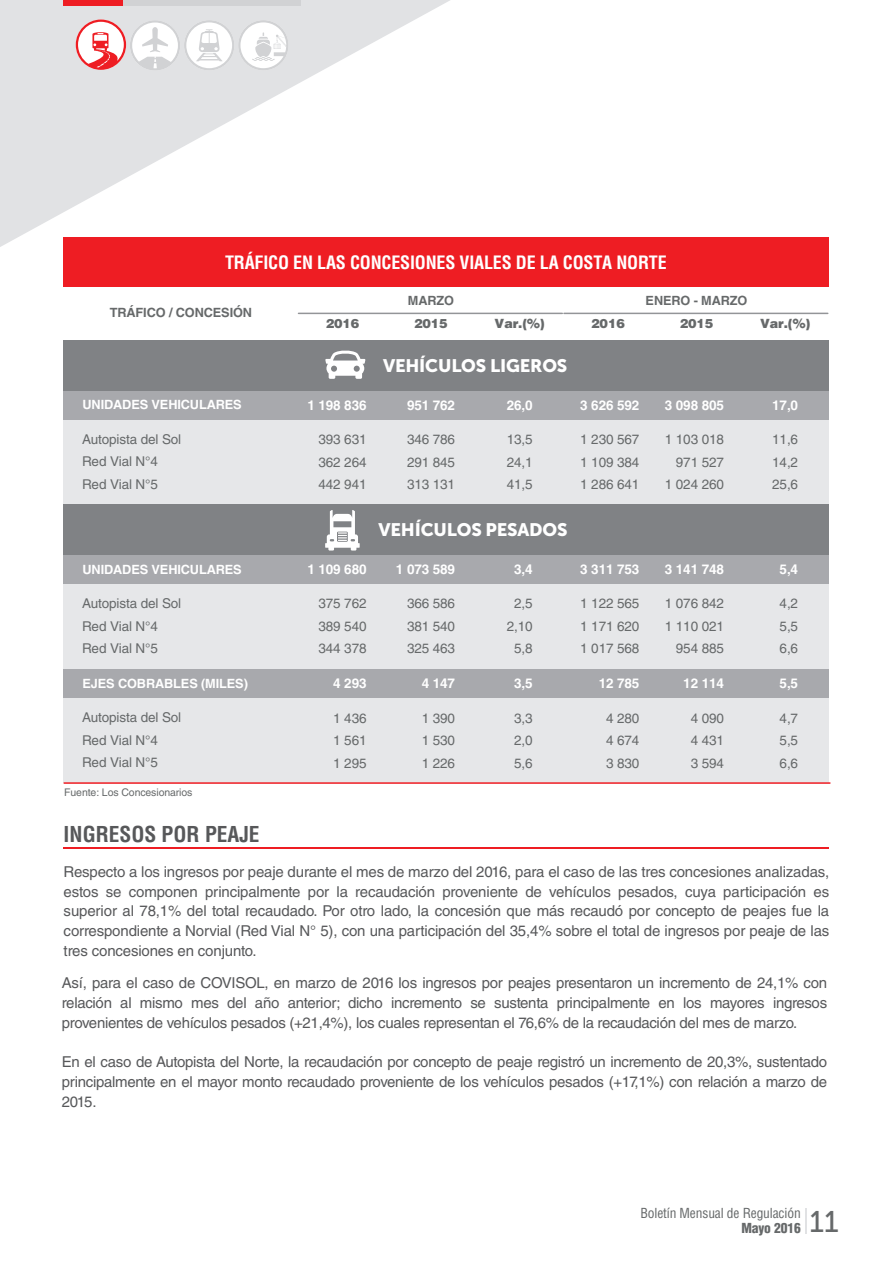
<style>
.page{position:relative;width:893px;height:1263px;background:#fff}
.page>*{position:absolute;margin:0;border:0;box-sizing:border-box;transform-origin:0 0}
.t1{font:700 condensed 21.45px "Helvetica LT Std";color:#57585a}
.t2{font:700 condensed 18px "Helvetica LT Std";letter-spacing:-.01em;color:#fff}
.t3{font:18px "Museo Sans 900";letter-spacing:-.01em;color:#fff}
.t4{font:15px/19.8px "Helvetica LT Std";letter-spacing:-.02em;color:#57585a;text-align:justify}
.t5{font:13.5px/22.5px "Helvetica LT Std";letter-spacing:-.01em;color:#66696a;text-align:justify}
.t6{font:700 13.5px "Helvetica LT Std";letter-spacing:-.01em;color:#fff}
.t7{font:condensed 13.5px/15px "Helvetica LT Std";letter-spacing:-.01em;color:#66696a}
.t8{font:700 12.75px "Helvetica LT Std";letter-spacing:-.01em;color:#fff}
.t9{font:700 12.75px "Helvetica LT Std";letter-spacing:-.01em;color:#66696a}
.t10{font:900 12.75px "Helvetica LT Std";letter-spacing:-.01em;color:#66696a}
.t11{font:10.5px "Helvetica LT Std";letter-spacing:-.01em;color:#66696a}
.s1{font-weight:900}
.s2{font-family:"Museo Sans 500";font-stretch:normal;font-size:29.85px}
</style>
<div class="page">
<hr style="left:64px;top:848px;width:765px;height:1px;background:#ee1d23">
<hr style="left:805px;top:1208px;width:2px;height:26px;background:#e1e2e4">
<svg style="left:0;top:0;width:450px;height:247px"></svg>
<svg style="left:76px;top:20px;width:213px;height:51px"></svg>
<div style="left:64px;top:0;width:59px;height:6px;background:#ee1d23"></div>
<div style="left:123px;top:0;width:59px;height:6px;background:#d1d2d4"></div>
<div style="left:182px;top:0;width:59px;height:6px;background:#d1d2d4"></div>
<div style="left:241px;top:0;width:60px;height:6px;background:#d1d2d4"></div>
<div style="left:63px;top:390px;width:766px;height:30px;background:#a8a9ad"></div>
<div style="left:64px;top:420px;width:765px;height:85px;background:#e6e7e9"></div>
<div style="left:63px;top:555px;width:766px;height:30px;background:#a8a9ad"></div>
<div style="left:64px;top:585px;width:765px;height:84px;background:#e6e7e9"></div>
<div style="left:63px;top:669px;width:766px;height:30px;background:#a8a9ad"></div>
<div style="left:64px;top:699px;width:765px;height:84px;background:#e6e7e9"></div>
<hr style="left:64px;top:782px;width:766px;height:2px;background:#ee1d23">
<div style="left:63px;top:340px;width:766px;height:50px;background:#808285"></div>
<svg style="left:325px;top:350px;width:40px;height:29px"></svg>
<div style="left:63px;top:505px;width:766px;height:50px;background:#808285"></div>
<svg style="left:325px;top:510px;width:35px;height:40px"></svg>
<div style="left:64px;top:237px;width:765px;height:49px;background:#ee1d23"></div>
<hr style="left:298px;top:313px;width:264px;height:1px;background:#939598">
<hr style="left:564px;top:313px;width:264px;height:1px;background:#939598">
<p class="t2" style="left:225px;top:251px;width:443px">TRÁFICO EN LAS CONCESIONES VIALES DE LA COSTA NORTE</p>
<p class="t9" style="left:408px;top:293px;width:48px">MARZO</p>
<p class="t9" style="left:110px;top:305px;width:144px">TRÁFICO / CONCESIÓN</p>
<p class="t9" style="left:646px;top:293px;width:103px">ENERO - MARZO</p>
<p class="t10" style="left:495px;top:315px;width:52px">Var.(%)</p>
<p class="t10" style="left:591px;top:315px;width:35px">2016</p>
<p class="t10" style="left:326px;top:315px;width:35px">2016</p>
<p class="t10" style="left:414px;top:315px;width:35px">2015</p>
<p class="t10" style="left:680px;top:315px;width:35px">2015</p>
<p class="t10" style="left:760px;top:315px;width:52px">Var.(%)</p>
<p class="t3" style="left:383px;top:355px;width:186px">VEHÍCULOS LIGEROS</p>
<p class="t8" style="left:82px;top:397px;width:161px">UNIDADES VEHICULARES</p>
<p class="t6" style="left:308px;top:396px;width:61px">1 198 836</p>
<p class="t6" style="left:407px;top:396px;width:50px">951 762</p>
<p class="t6" style="left:507px;top:396px;width:27px">26,0</p>
<p class="t6" style="left:580px;top:396px;width:61px">3 626 592</p>
<p class="t6" style="left:665px;top:396px;width:61px">3 098 805</p>
<p class="t6" style="left:772px;top:396px;width:27px">17,0</p>
<p class="t5" style="left:82px;top:428px;width:101px;text-align:left">Autopista del Sol<br>Red Vial N°4<br>Red Vial N°5</p>
<p class="t5" style="left:319px;top:428px;width:50px">393 631<br>362 264<br>442 941</p>
<p class="t5" style="left:407px;top:428px;width:50px">346 786<br>291 845<br>313 131</p>
<p class="t5" style="left:507px;top:428px;width:27px">13,5<br>24,1<br>41,5</p>
<p class="t5" style="left:580px;top:428px;width:61px">1 230 567<br>1 109 384<br>1 286 641</p>
<p class="t5" style="left:665px;top:428px;width:61px;text-align:right">1 103 018<br>971 527<br>1 024 260</p>
<p class="t5" style="left:772px;top:428px;width:27px">11,6<br>14,2<br>25,6</p>
<p class="t3" style="left:379px;top:520px;width:191px">VEHÍCULOS PESADOS</p>
<p class="t8" style="left:82px;top:561px;width:161px">UNIDADES VEHICULARES</p>
<p class="t5" style="left:82px;top:592px;width:101px;text-align:left">Autopista del Sol<br>Red Vial N°4<br>Red Vial N°5</p>
<p class="t8" style="left:82px;top:675px;width:167px">EJES COBRABLES (MILES)</p>
<p class="t5" style="left:82px;top:706px;width:101px;text-align:left">Autopista del Sol<br>Red Vial N°4<br>Red Vial N°5</p>
<p class="t6" style="left:308px;top:561px;width:61px">1 109 680</p>
<p class="t5" style="left:319px;top:592px;width:50px">375 762<br>389 540<br>344 378</p>
<p class="t6" style="left:333px;top:675px;width:35px">4 293</p>
<p class="t5" style="left:333px;top:706px;width:35px">1 436<br>1 561<br>1 295</p>
<p class="t6" style="left:396px;top:561px;width:61px">1 073 589</p>
<p class="t5" style="left:407px;top:592px;width:50px">366 586<br>381 540<br>325 463</p>
<p class="t6" style="left:422px;top:675px;width:35px">4 147</p>
<p class="t5" style="left:422px;top:706px;width:35px">1 390<br>1 530<br>1 226</p>
<p class="t6" style="left:514px;top:561px;width:20px">3,4</p>
<p class="t5" style="left:507px;top:592px;width:27px;text-align:center">2,5<br>2,10<br>5,8</p>
<p class="t6" style="left:514px;top:675px;width:20px">3,5</p>
<p class="t5" style="left:514px;top:706px;width:20px">3,3<br>2,0<br>5,6</p>
<p class="t6" style="left:580px;top:561px;width:61px">3 311 753</p>
<p class="t5" style="left:580px;top:592px;width:61px">1 122 565<br>1 171 620<br>1 017 568</p>
<p class="t6" style="left:599px;top:675px;width:42px">12 785</p>
<p class="t5" style="left:606px;top:706px;width:35px">4 280<br>4 674<br>3 830</p>
<p class="t6" style="left:665px;top:561px;width:61px">3 141 748</p>
<p class="t5" style="left:665px;top:592px;width:61px;text-align:right">1 076 842<br>1 110 021<br>954 885</p>
<p class="t6" style="left:683px;top:675px;width:42px">12 114</p>
<p class="t5" style="left:691px;top:706px;width:35px">4 090<br>4 431<br>3 594</p>
<p class="t6" style="left:780px;top:561px;width:20px">5,4</p>
<p class="t5" style="left:780px;top:592px;width:20px">4,2<br>5,5<br>6,6</p>
<p class="t6" style="left:780px;top:675px;width:20px">5,5</p>
<p class="t5" style="left:780px;top:706px;width:20px">4,7<br>5,5<br>6,6</p>
<p class="t11" style="left:64px;top:787px;width:130px">Fuente: Los Concesionarios</p>
<h1 class="t1" style="left:64px;top:820px;width:197px">INGRESOS POR PEAJE</h1>
<p class="t4" style="left:64px;top:861px;width:767px">Respecto a los ingresos por peaje durante el mes de marzo del 2016, para el caso de las tres concesiones analizadas, estos se componen principalmente por la recaudación proveniente de vehículos pesados, cuya participación es superior al 78,1% del total recaudado. Por otro lado, la concesión que más recaudó por concepto de peajes fue la correspondiente a Norvial (Red Vial N° 5), con una participación del 35,4% sobre el total de ingresos por peaje de las tres concesiones en conjunto.</p>
<p class="t4" style="left:62px;top:973px;width:767px">Así, para el caso de COVISOL, en marzo de 2016 los ingresos por peajes presentaron un incremento de 24,1% con relación al mismo mes del año anterior; dicho incremento se sustenta principalmente en los mayores ingresos provenientes de vehículos pesados (+21,4%), los cuales representan el 76,6% de la recaudación del mes de marzo.</p>
<p class="t4" style="left:62px;top:1052px;width:767px">En el caso de Autopista del Norte, la recaudación por concepto de peaje registró un incremento de 20,3%, sustentado principalmente en el mayor monto recaudado proveniente de los vehículos pesados (+17,1%) con relación a marzo de 2015.</p>
<p class="t7" style="left:741px;top:1206px;width:99px;text-indent:-101px">Boletín Mensual de Regulación<br><span class="s1">Mayo 2016</span> <span class="s2">11</span></p>
</div>
